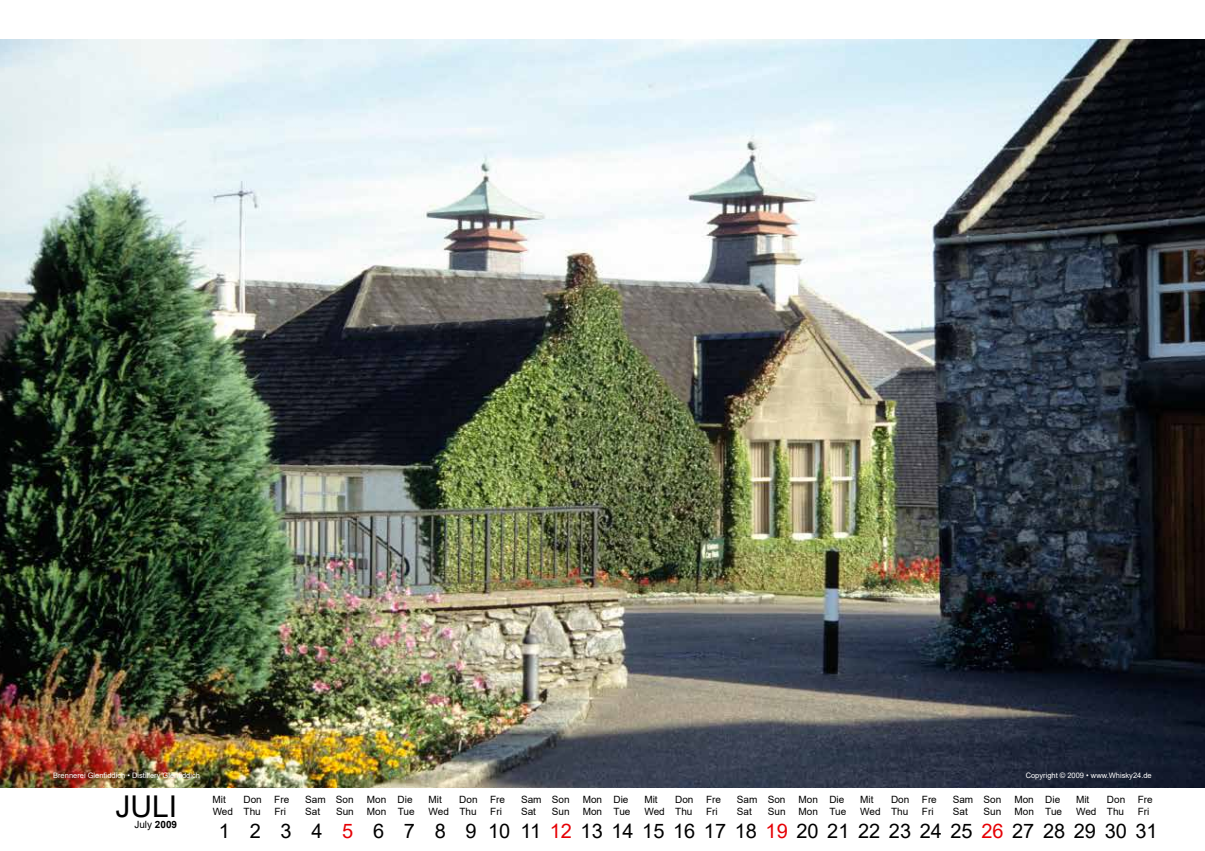
<style>
.page{position:relative;width:1205px;height:851px;background:#fff}
.page>*{position:absolute;margin:0;border:0;box-sizing:border-box;transform-origin:0 0}
.t1{font:30px "Arial";color:#000}
.t2{font:20px "Arial";color:#000}
.t3{font:10px "Arial";color:#000}
.t4{font:7.5px "Arial";color:#fff}
.s1{color:#e60005}
.s2{font-weight:700}
</style>
<div class="page">
<img style="left:0;top:39px;width:1205px;height:748px">
<p class="t4" style="left:53px;top:770px;width:148px">Brennerei Glenfiddich • Distillery Glenfiddich</p>
<p class="t4" style="left:1025px;top:770px;width:128px">Copyright © 2009 • www.Whisky24.de</p>
<h1 class="t1" style="left:115px;top:785px;width:63px">JULI</h1>
<p class="t3" style="left:213px;top:792px;width:15px">Mit</p>
<p class="t3" style="left:243px;top:792px;width:47px">Don Fre</p>
<p class="t3" style="left:305px;top:792px;width:50px">Sam Son</p>
<p class="t3" style="left:367px;top:792px;width:47px">Mon Die</p>
<p class="t3" style="left:428px;top:792px;width:15px">Mit</p>
<p class="t3" style="left:459px;top:792px;width:47px">Don Fre</p>
<p class="t3" style="left:521px;top:792px;width:50px">Sam Son</p>
<p class="t3" style="left:583px;top:792px;width:47px">Mon Die</p>
<p class="t3" style="left:644px;top:792px;width:15px">Mit</p>
<p class="t3" style="left:675px;top:792px;width:47px">Don Fre</p>
<p class="t3" style="left:737px;top:792px;width:50px">Sam Son</p>
<p class="t3" style="left:798px;top:792px;width:47px">Mon Die</p>
<p class="t3" style="left:860px;top:792px;width:15px">Mit</p>
<p class="t3" style="left:891px;top:792px;width:47px">Don Fre</p>
<p class="t3" style="left:953px;top:792px;width:50px">Sam Son</p>
<p class="t3" style="left:1014px;top:792px;width:47px">Mon Die</p>
<p class="t3" style="left:1076px;top:792px;width:15px">Mit</p>
<p class="t3" style="left:1107px;top:792px;width:47px">Don Fre</p>
<p class="t3" style="left:213px;top:804px;width:50px">Wed Thu</p>
<p class="t3" style="left:274px;top:804px;width:13px">Fri</p>
<p class="t3" style="left:305px;top:804px;width:17px">Sat</p>
<p class="t3" style="left:336px;top:804px;width:19px">Sun</p>
<p class="t3" style="left:367px;top:804px;width:49px">Mon Tue</p>
<p class="t3" style="left:428px;top:804px;width:50px">Wed Thu</p>
<p class="t3" style="left:490px;top:804px;width:13px">Fri</p>
<p class="t3" style="left:521px;top:804px;width:17px">Sat</p>
<p class="t3" style="left:552px;top:804px;width:19px">Sun</p>
<p class="t3" style="left:583px;top:804px;width:49px">Mon Tue</p>
<p class="t3" style="left:644px;top:804px;width:50px">Wed Thu</p>
<p class="t3" style="left:706px;top:804px;width:13px">Fri</p>
<p class="t3" style="left:737px;top:804px;width:17px">Sat</p>
<p class="t3" style="left:768px;top:804px;width:19px">Sun</p>
<p class="t3" style="left:798px;top:804px;width:49px">Mon Tue</p>
<p class="t3" style="left:860px;top:804px;width:50px">Wed Thu</p>
<p class="t3" style="left:922px;top:804px;width:13px">Fri</p>
<p class="t3" style="left:953px;top:804px;width:17px">Sat</p>
<p class="t3" style="left:983px;top:804px;width:19px">Sun</p>
<p class="t3" style="left:1014px;top:804px;width:49px">Mon Tue</p>
<p class="t3" style="left:1076px;top:804px;width:50px">Wed Thu</p>
<p class="t3" style="left:1138px;top:804px;width:13px">Fri</p>
<h2 class="t2" style="left:219px;top:816px;width:940px">1 2 3 4 <span class="s1">5</span> 6 7 8 9 1011<span class="s1">12</span>131415161718<span class="s1">19</span>202122232425<span class="s1">26</span>2728293031</h2>
<p class="t3" style="left:134px;top:817px;width:44px">July <span class="s2">2009</span></p>
</div>
